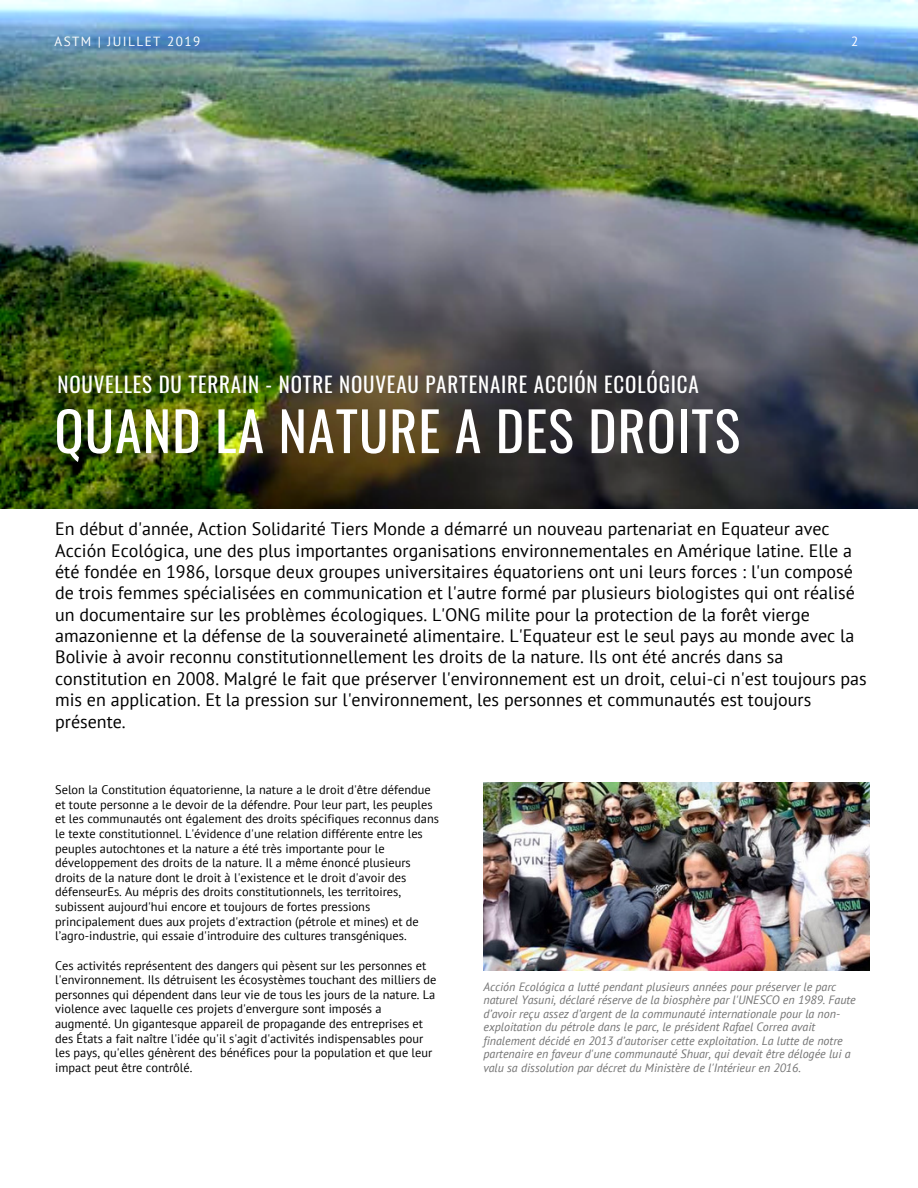
<style>
.page{position:relative;width:918px;height:1188px;background:#fff}
.page>*{position:absolute;margin:0;border:0;box-sizing:border-box;transform-origin:0 0}
.t1{font:54px "Oswald";letter-spacing:.02em;color:#fff}
.t2{font:21px "Oswald";letter-spacing:.04em;color:#fff}
.t3{font:18px/21.3px "PT Sans";color:#000}
.t4{font:13.2px "PT Sans";letter-spacing:.11em;color:#fff}
.t5{font:12.3px/14.7px "PT Sans";color:#000}
.t6{font:italic 12px/13.5px "PT Sans";color:#737373}
</style>
<div class="page">
<img style="left:0;top:0;width:918px;height:508px">
<img style="left:483px;top:783px;width:386px;height:188px">
<p class="t4" style="left:55px;top:33px;width:147px">ASTM | JUILLET 2019</p>
<p class="t4" style="left:851px;top:33px;width:9px">2</p>
<h2 class="t2" style="left:57px;top:368px;width:643px">NOUVELLES DU TERRAIN - NOTRE NOUVEAU PARTENAIRE ACCIÓN ECOLÓGICA</h2>
<h1 class="t1" style="left:54px;top:389px;width:687px">QUAND LA NATURE A DES DROITS</h1>
<p class="t3" style="left:55px;top:518px;width:813px">En début d'année, Action Solidarité Tiers Monde a démarré un nouveau partenariat en Equateur avec Acción Ecológica, une des plus importantes organisations environnementales en Amérique latine. Elle a été fondée en 1986, lorsque deux groupes universitaires équatoriens ont uni leurs forces : l'un composé de trois femmes spécialisées en communication et l'autre formé par plusieurs biologistes qui ont réalisé un documentaire sur les problèmes écologiques. L'ONG milite pour la protection de la forêt vierge amazonienne et la défense de la souveraineté alimentaire. L'Equateur est le seul pays au monde avec la Bolivie à avoir reconnu constitutionnellement les droits de la nature. Ils ont été ancrés dans sa constitution en 2008. Malgré le fait que préserver l'environnement est un droit, celui-ci n'est toujours pas mis en application. Et la pression sur l'environnement, les personnes et communautés est toujours présente.</p>
<p class="t5" style="left:55px;top:782px;width:385px">Selon la Constitution équatorienne, la nature a le droit d'être défendue et toute personne a le devoir de la défendre. Pour leur part, les peuples et les communautés ont également des droits spécifiques reconnus dans le texte constitutionnel. L'évidence d'une relation différente entre les peuples autochtones et la nature a été très importante pour le développement des droits de la nature. Il a même énoncé plusieurs droits de la nature dont le droit à l'existence et le droit d'avoir des défenseurEs. Au mépris des droits constitutionnels, les territoires, subissent aujourd'hui encore et toujours de fortes pressions principalement dues aux projets d'extraction (pétrole et mines) et de l’agro-industrie, qui essaie d'introduire des cultures transgéniques.</p>
<p class="t5" style="left:55px;top:958px;width:383px">Ces activités représentent des dangers qui pèsent sur les personnes et l'environnement. Ils détruisent les écosystèmes touchant des milliers de personnes qui dépendent dans leur vie de tous les jours de la nature. La violence avec laquelle ces projets d'envergure sont imposés a augmenté. Un gigantesque appareil de propagande des entreprises et des États a fait naître l'idée qu'il s'agit d'activités indispensables pour les pays, qu'elles génèrent des bénéfices pour la population et que leur impact peut être contrôlé.</p>
<p class="t6" style="left:483px;top:979px;width:374px">Acción Ecológica a lutté pendant plusieurs années pour préserver le parc naturel Yasuni, déclaré réserve de la biosphère par l'UNESCO en 1989. Faute d’avoir reçu assez d’argent de la communauté internationale pour la non&shy;exploitation du pétrole dans le parc, le président Rafael Correa avait finalement décidé en 2013 d’autoriser cette exploitation. La lutte de notre partenaire en faveur d'une communauté Shuar, qui devait être délogée lui a valu sa dissolution par décret du Ministère de l'Intérieur en 2016.</p>
</div>
